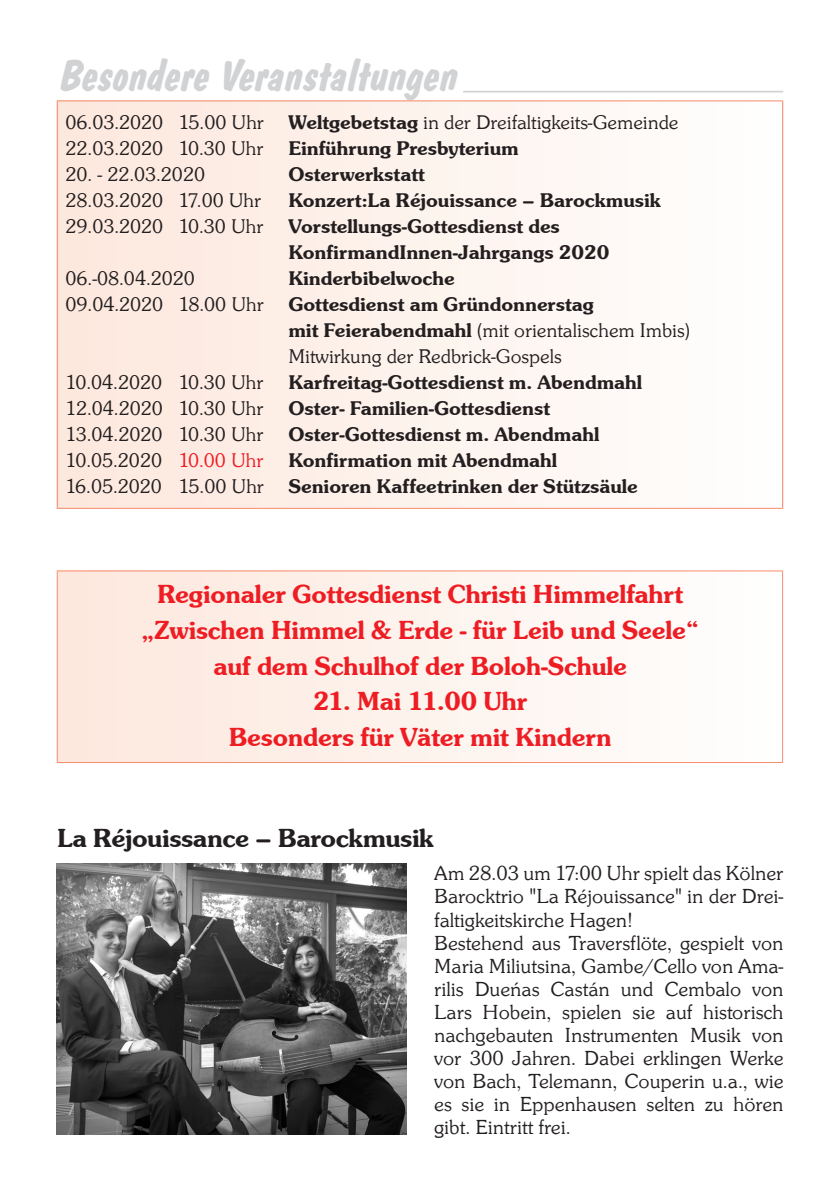
<style>
.page{position:relative;width:840px;height:1191px;background:#fff}
.page>*{position:absolute;margin:0;border:0;box-sizing:border-box;transform-origin:0 0}
.t1{font:700 43.2px "Dom Diagonal BT";color:#d1d2d4}
.t2{font:600 27px/35.6px "Souvenir Itc TEE";letter-spacing:-.005em;color:#ee1d23;text-align:center}
.t3{font:600 27px "Souvenir Itc TEE";letter-spacing:-.015em;color:#231f20}
.t4{font:21px/23px "Souvenir Itc TEE Ligh";color:#231f20}
.t5{font:600 20.4px/26px "Souvenir Itc TEE";color:#231f20}
.t6{font:20.4px/26px "Souvenir Itc TEE Ligh";color:#231f20}
.s1{font-family:"Souvenir Itc TEE";font-weight:600}
.s2{font-family:"Souvenir Itc TEE Ligh";font-weight:400}
.s3{font-family:"Souvenir Itc TEE Ligh";font-weight:400;color:#ee1d23}
</style>
<div class="page">
<hr style="left:463px;top:91px;width:319px;height:1px;background:#d1d2d4">
<div style="left:57px;top:101px;width:725px;height:407px;background:linear-gradient(to right,#fde7dc,#fefefe)"></div>
<hr style="left:57px;top:100px;width:725px;height:1px;background:#f68d6f">
<hr style="left:57px;top:508px;width:725px;height:1px;background:#f68d6f">
<hr style="left:57px;top:101px;width:1px;height:407px;background:#f68d6f">
<hr style="left:781px;top:101px;width:1px;height:407px;background:#f68d6f">
<img style="left:56px;top:863px;width:350px;height:271px">
<div style="left:57px;top:571px;width:725px;height:191px;background:linear-gradient(to right,#fde7dc,#fefefe)"></div>
<hr style="left:57px;top:570px;width:725px;height:1px;background:#f68d6f">
<hr style="left:57px;top:762px;width:725px;height:1px;background:#f68d6f">
<hr style="left:57px;top:571px;width:1px;height:191px;background:#f68d6f">
<hr style="left:781px;top:571px;width:1px;height:191px;background:#f68d6f">
<h1 class="t1" style="left:61px;top:48px;width:400px">Besondere Veranstaltungen</h1>
<p class="t6" style="left:65px;top:110px;width:614px">06.03.2020 15.00 Uhr <span class="s1">Weltgebetstag</span> in der Dreifaltigkeits-Gemeinde</p>
<p class="t5" style="left:65px;top:135px;width:454px"><span class="s2">22.03.2020 10.30 Uhr</span> Einführung Presbyterium</p>
<p class="t6" style="left:65px;top:162px;width:141px">20. - 22.03.2020</p>
<p class="t5" style="left:288px;top:161px;width:138px">Osterwerkstatt</p>
<p class="t6" style="left:65px;top:188px;width:197px">28.03.2020 17.00 Uhr</p>
<p class="t5" style="left:288px;top:187px;width:374px">Konzert:La Réjouissance – Barockmusik</p>
<p class="t5" style="left:65px;top:213px;width:495px"><span class="s2">29.03.2020 10.30 Uhr</span> Vorstellungs-Gottesdienst des</p>
<p class="t5" style="left:288px;top:239px;width:322px">KonfirmandInnen-Jahrgangs 2020</p>
<p class="t6" style="left:65px;top:266px;width:131px">06.-08.04.2020</p>
<p class="t5" style="left:65px;top:265px;width:529px;text-indent:223px">Kinderbibelwoche<br><span class="s2">09.04.2020 18.00 Uhr</span> Gottesdienst am Gründonnerstag</p>
<p class="t6" style="left:288px;top:318px;width:403px"><span class="s1">mit Feierabendmahl</span> (mit orientalischem Imbis)<br>Mitwirkung der Redbrick-Gospels</p>
<p class="t5" style="left:65px;top:369px;width:578px"><span class="s2">10.04.2020 10.30 Uhr</span> Karfreitag-Gottesdienst m. Abendmahl <span class="s2">12.04.2020 10.30 Uhr</span> Oster- Familien-Gottesdienst <span class="s2">13.04.2020 10.30 Uhr</span> Oster-Gottesdienst m. Abendmahl <span class="s2">10.05.2020</span> <span class="s3">10.00 Uhr</span> Konfirmation mit Abendmahl <span class="s2">16.05.2020 15.00 Uhr</span> Senioren Kaffeetrinken der Stützsäule</p>
<h2 class="t2" style="left:141px;top:576px;width:559px">Regionaler Gottesdienst Christi Himmelfahrt „Zwischen Himmel &amp; Erde - für Leib und Seele“ auf dem Schulhof der Boloh-Schule</h2>
<h2 class="t2" style="left:229px;top:683px;width:384px">21. Mai 11.00 Uhr<br>Besonders für Väter mit Kindern</h2>
<h2 class="t3" style="left:57px;top:821px;width:378px">La Réjouissance – Barockmusik</h2>
<p class="t4" style="left:434px;top:862px;width:350px">Am 28.03 um 17:00 Uhr spielt das Kölner Barocktrio "La Réjouissance" in der Drei&shy;faltigkeitskirche Hagen!<br>Bestehend aus Traversflöte, gespielt von Maria Miliutsina, Gambe/Cello von Ama&shy;rilis Dueñas Castán und Cembalo von Lars Hobein, spielen sie auf historisch nachgebauten Instrumenten Musik von vor 300 Jahren. Dabei erklingen Werke von Bach, Telemann, Couperin u.a., wie es sie in Eppenhausen selten zu hören gibt. Eintritt frei.</p>
</div>
